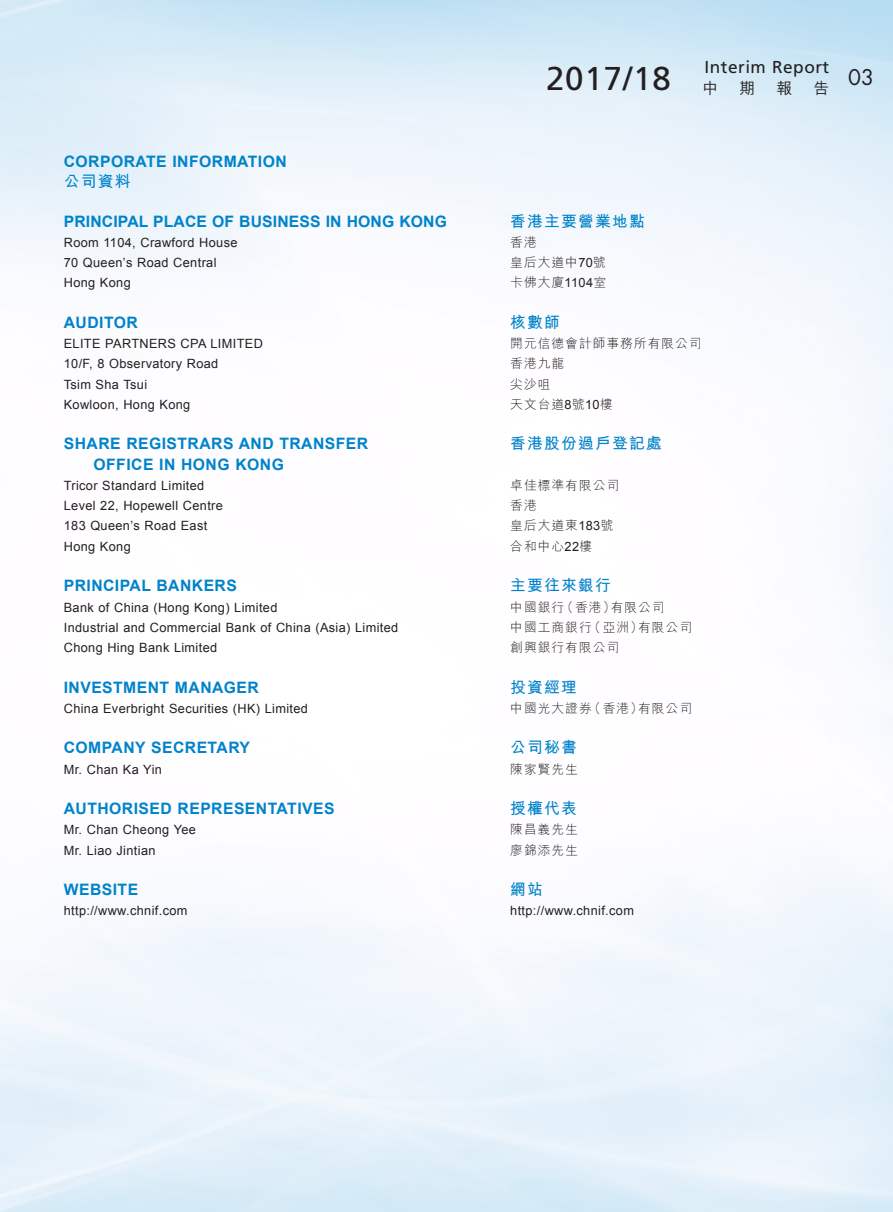
<style>
.page{position:relative;width:893px;height:1212px;background:#fff}
.page>*{position:absolute;margin:0;border:0;box-sizing:border-box;transform-origin:0 0}
.t1{font:33px "Frutiger LT Std";letter-spacing:.03em;color:#231f20}
.t2{font:21px "Futura Std";color:#231f20}
.t3{font:17.25px "Frutiger LT Std";letter-spacing:.03em;color:#231f20}
.t4{font:700 15.75px/20.2px "Arial";letter-spacing:.03em;color:#0083ca}
.t5{font:700 15.75px "M Hei HK";letter-spacing:.08em;color:#0083ca}
.t6{font:700 15.75px "Arial";letter-spacing:.01em;color:#0083ca}
.t7{font:500 15.75px "M Hei HK";color:#231f20}
.t8{font:12.75px/20.2px "Arial";letter-spacing:.03em;color:#231f20}
.t9{font:300 12.75px/20.2px "M Hei HK";letter-spacing:.08em;color:#231f20}
.s1{font-family:"Arial";font-weight:400}
</style>
<div class="page">
<p class="t4" style="left:64px;top:152px;width:225px">CORPORATE INFORMATION</p>
<p class="t5" style="left:64px;top:170px;width:68px">公司資料</p>
<p class="t6" style="left:64px;top:211px;width:385px">PRINCIPAL PLACE OF BUSINESS IN HONG KONG</p>
<p class="t8" style="left:64px;top:232px;width:175px">Room 1104, Crawford House<br>70 Queen’s Road Central<br>Hong Kong</p>
<p class="t4" style="left:64px;top:313px;width:76px">AUDITOR</p>
<p class="t8" style="left:64px;top:334px;width:201px">ELITE PARTNERS CPA LIMITED<br>10/F, 8 Observatory Road<br>Tsim Sha Tsui<br>Kowloon, Hong Kong</p>
<p class="t4" style="left:94px;top:434px;width:276px;text-indent:-30px">SHARE REGISTRARS AND TRANSFER<br>OFFICE IN HONG KONG</p>
<p class="t8" style="left:64px;top:475px;width:161px">Tricor Standard Limited<br>Level 22, Hopewell Centre<br>183 Queen’s Road East<br>Hong Kong</p>
<p class="t4" style="left:64px;top:576px;width:175px">PRINCIPAL BANKERS</p>
<p class="t8" style="left:64px;top:597px;width:336px">Bank of China (Hong Kong) Limited<br>Industrial and Commercial Bank of China (Asia) Limited<br>Chong Hing Bank Limited</p>
<p class="t4" style="left:64px;top:677px;width:197px">INVESTMENT MANAGER</p>
<p class="t8" style="left:64px;top:698px;width:246px">China Everbright Securities (HK) Limited</p>
<p class="t4" style="left:64px;top:738px;width:188px">COMPANY SECRETARY</p>
<p class="t8" style="left:64px;top:759px;width:100px">Mr. Chan Ka Yin</p>
<p class="t4" style="left:64px;top:799px;width:272px">AUTHORISED REPRESENTATIVES</p>
<p class="t8" style="left:64px;top:820px;width:134px">Mr. Chan Cheong Yee<br>Mr. Liao Jintian</p>
<p class="t4" style="left:64px;top:880px;width:76px">WEBSITE</p>
<p class="t8" style="left:64px;top:901px;width:125px">http://www.chnif.com</p>
<h3 class="t3" style="left:705px;top:57px;width:126px">Interim Report</h3>
<h1 class="t1" style="left:546px;top:60px;width:174px">2017/18 <sub>中</sub></h1>
<p class="t7" style="left:739px;top:77px;width:17px">期</p>
<p class="t7" style="left:776px;top:77px;width:17px">報</p>
<p class="t7" style="left:813px;top:77px;width:17px">告</p>
<h2 class="t2" style="left:848px;top:64px;width:27px">03</h2>
<p class="t5" style="left:510px;top:209px;width:136px">香港主要營業地點</p>
<p class="t9" style="left:510px;top:232px;width:97px">香港<br>皇后大道中<span class="s1">70</span>號卡佛大廈<span class="s1">1104</span>室</p>
<p class="t5" style="left:510px;top:311px;width:51px">核數師</p>
<p class="t9" style="left:510px;top:333px;width:193px">開元信德會計師事務所有限公司香港九龍<br>尖沙咀<br>天文台道<span class="s1">8</span>號<span class="s1">10</span>樓</p>
<p class="t5" style="left:510px;top:432px;width:153px">香港股份過戶登記處</p>
<p class="t9" style="left:510px;top:475px;width:110px">卓佳標準有限公司香港<br>皇后大道東<span class="s1">183</span>號合和中心<span class="s1">22</span>樓</p>
<p class="t5" style="left:510px;top:574px;width:102px">主要往來銀行</p>
<p class="t9" style="left:510px;top:596px;width:183px">中國銀行（香港）有限公司<br>中國工商銀行（亞洲）有限公司創興銀行有限公司</p>
<p class="t5" style="left:510px;top:675px;width:68px">投資經理</p>
<p class="t9" style="left:510px;top:698px;width:183px">中國光大證券（香港）有限公司</p>
<p class="t5" style="left:510px;top:736px;width:68px">公司秘書</p>
<p class="t9" style="left:510px;top:758px;width:69px">陳家賢先生</p>
<p class="t5" style="left:510px;top:797px;width:68px">授權代表</p>
<p class="t9" style="left:510px;top:819px;width:69px">陳昌義先生廖錦添先生</p>
<p class="t5" style="left:510px;top:878px;width:34px">網站</p>
<p class="t8" style="left:510px;top:901px;width:125px">http://www.chnif.com</p>
</div>
